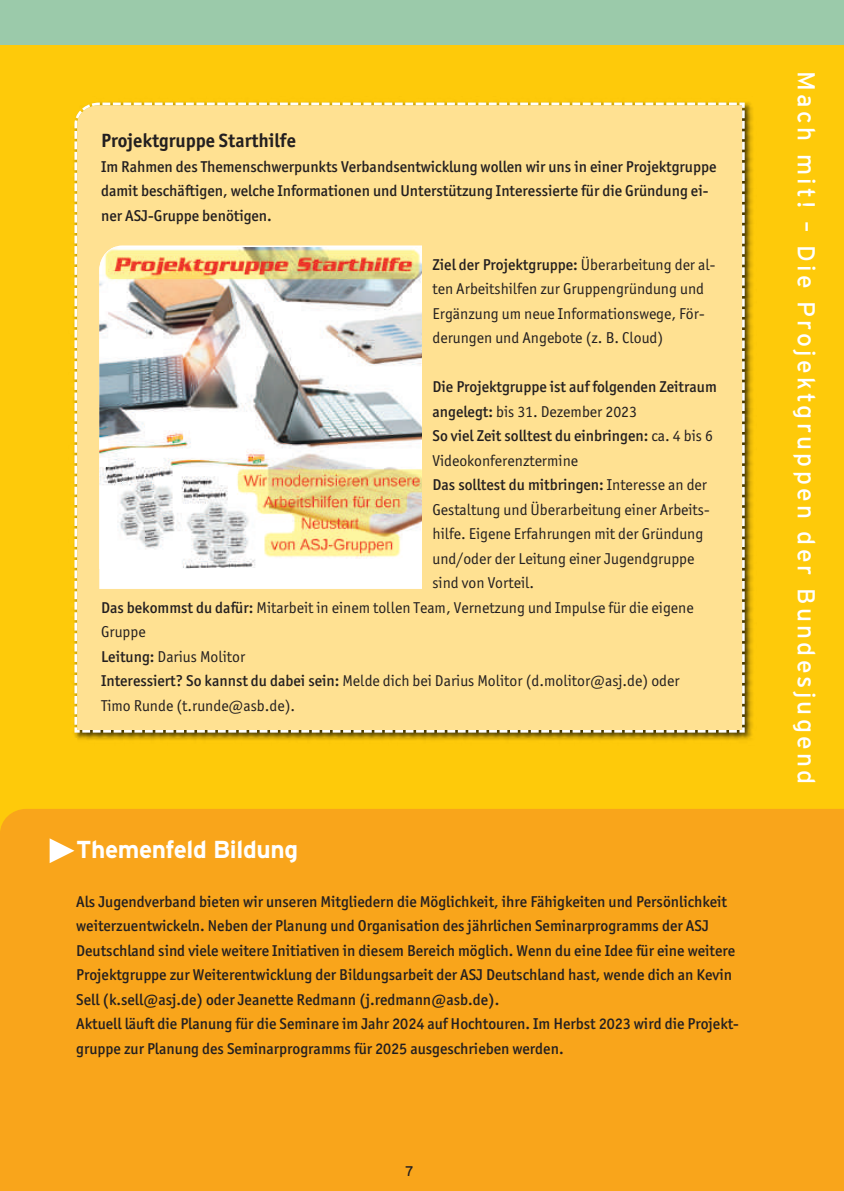
<style>
.page{position:relative;width:844px;height:1191px;background:#fff}
.page>*{position:absolute;margin:0;border:0;box-sizing:border-box;transform-origin:0 0}
.t1{font:24.5px "Interstate";letter-spacing:.13em;color:#fff}
.t2{font:700 24.5px "Interstate";letter-spacing:-.015em;color:#fff}
.t3{font:700 19.25px "Officina Sans ITC Pro";color:#231f20}
.t4{font:500 15.75px/24.5px "Officina Sans ITC Pro";color:#231f20}
.t5{font:15.75px/24.5px "Officina Sans ITC Pro";color:#231f20}
.t6{font:14px "Interstate";color:#231f20}
.s1{font-weight:500}
.s2{font-weight:400}
</style>
<div class="page">
<div style="left:0;top:45px;width:843px;height:764px;background:#feca0a"></div>
<div style="left:50px;top:74px;width:719px;height:666px;background:#feca0a"></div>
<div style="left:0;top:809px;width:843px;height:382px;background:#f9a51b"></div>
<div style="left:0;top:0;width:843px;height:45px;background:#9bcaaa"></div>
<img style="left:68px;top:102px;width:689px;height:644px">
<div style="left:73px;top:102px;width:672px;height:632px;background:#ffe192"></div>
<div style="left:99px;top:245px;width:323px;height:344px;background:#fff"></div>
<img style="left:99px;top:247px;width:322px;height:322px">
<svg style="left:50px;top:838px;width:24px;height:25px"></svg>
<p class="t3" style="left:101px;top:133px;width:196px">Projektgruppe Starthilfe</p>
<p class="t4" style="left:101px;top:155px;width:616px">Im Rahmen des Themenschwerpunkts Verbandsentwicklung wollen wir uns in einer Projektgruppe damit beschäftigen, welche Informationen und Unterstützung Interessierte für die Gründung ei&shy;ner ASJ-Gruppe benötigen.</p>
<p class="t5" style="left:432px;top:253px;width:284px"><span class="s1">Ziel der Projektgruppe:</span> Überarbeitung der al&shy;ten Arbeitshilfen zur Gruppengründung und Ergänzung um neue Informationswege, För&shy;derungen und Angebote (z. B. Cloud)</p>
<p class="t4" style="left:432px;top:376px;width:286px">Die Projektgruppe ist auf folgenden Zeitraum</p>
<p class="t5" style="left:432px;top:400px;width:206px"><span class="s1">angelegt:</span> bis 31. Dezember 2023</p>
<p class="t4" style="left:432px;top:425px;width:282px">So viel Zeit solltest du einbringen: <span class="s2">ca. 4 bis 6</span></p>
<p class="t5" style="left:432px;top:449px;width:147px">Videokonferenztermine</p>
<p class="t4" style="left:432px;top:474px;width:276px">Das solltest du mitbringen: <span class="s2">Interesse an der</span></p>
<p class="t5" style="left:432px;top:498px;width:278px">Gestaltung und Überarbeitung einer Arbeits-</p>
<p class="t5" style="left:432px;top:523px;width:272px">hilfe. Eigene Erfahrungen mit der Gründung</p>
<p class="t5" style="left:432px;top:547px;width:263px">und/oder der Leitung einer Jugendgruppe</p>
<p class="t5" style="left:432px;top:572px;width:103px">sind von Vorteil.</p>
<p class="t5" style="left:101px;top:596px;width:594px"><span class="s1">Das bekommst du dafür:</span> Mitarbeit in einem tollen Team, Vernetzung und Impulse für die eigene</p>
<p class="t5" style="left:101px;top:621px;width:46px">Gruppe</p>
<p class="t5" style="left:101px;top:645px;width:146px"><span class="s1">Leitung:</span> Darius Molitor</p>
<p class="t5" style="left:101px;top:670px;width:580px"><span class="s1">Interessiert? So kannst du dabei sein:</span> Melde dich bei Darius Molitor (d.molitor@asj.de) oder</p>
<p class="t5" style="left:101px;top:694px;width:195px">Timo Runde (t.runde@asb.de).</p>
<h1 class="t2" style="left:76px;top:840px;width:223px">Themenfeld Bildung</h1>
<p class="t4" style="left:76px;top:890px;width:664px">Als Jugendverband bieten wir unseren Mitgliedern die Möglichkeit, ihre Fähigkeiten und Persönlichkeit weiterzuentwickeln. Neben der Planung und Organisation des jährlichen Seminarprogramms der ASJ Deutschland sind viele weitere Initiativen in diesem Bereich möglich. Wenn du eine Idee für eine weitere Projektgruppe zur Weiterentwicklung der Bildungsarbeit der ASJ Deutschland hast, wende dich an Kevin Sell (k.sell@asj.de) oder Jeanette Redmann (j.redmann@asb.de).<br>Aktuell läuft die Planung für die Seminare im Jahr 2024 auf Hochtouren. Im Herbst 2023 wird die Projekt&shy;gruppe zur Planung des Seminarprogramms für 2025 ausgeschrieben werden.</p>
<p class="t6" style="left:405px;top:1166px;width:10px">7</p>
<h1 class="t1" style="left:815px;top:71px;width:714px;rotate:90deg">Mach mit! – Die Projektgruppen der Bundesjugend</h1>
</div>
